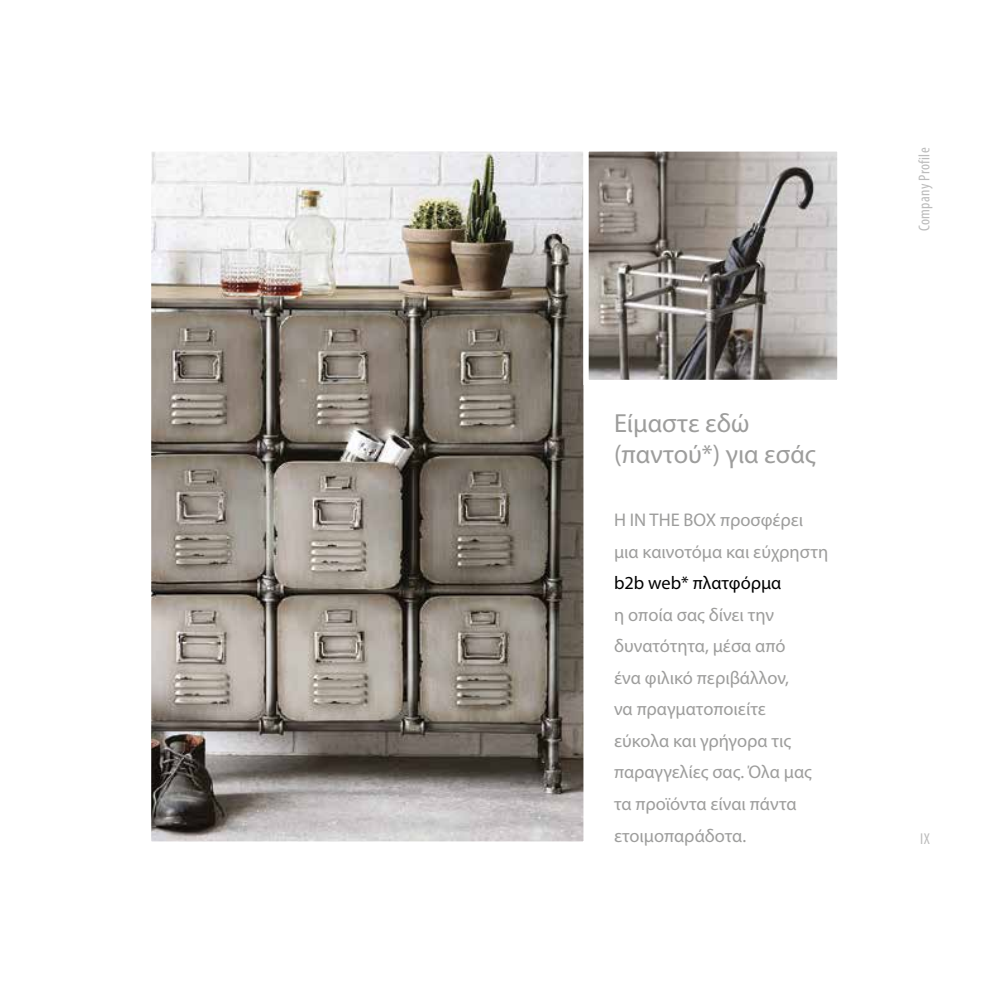
<style>
.page{position:relative;width:993px;height:993px;background:#fff}
.page>*{position:absolute;margin:0;border:0;box-sizing:border-box;transform-origin:0 0}
.t1{font:26.25px/31.5px "Myriad Pro";color:#9d9d9c}
.t2{font:18.38px/31.5px "Myriad Pro";color:#9d9d9c}
.t3{font:18.38px "Myriad Pro";color:#000}
.t4{font:condensed 15.75px "Myriad Pro";letter-spacing:.02em;color:#bcbcbc}
</style>
<div class="page">
<img style="left:152px;top:152px;width:430px;height:688px">
<div style="left:146px;top:146px;width:442px;height:700px;border:5px solid #fff"></div>
<img style="left:589px;top:152px;width:247px;height:227px">
<div style="left:583px;top:146px;width:259px;height:239px;border:5px solid #fff"></div>
<h1 class="t1" style="left:613px;top:406px;width:203px">Είμαστε εδώ (παντού*) για εσάς</h1>
<p class="t2" style="left:613px;top:504px;width:216px">Η IN THE BOX προσφέρει μια καινοτόμα και εύχρηστη</p>
<p class="t3" style="left:613px;top:571px;width:169px">b2b web* πλατφόρμα</p>
<p class="t2" style="left:613px;top:598px;width:199px">η οποία σας δίνει την δυνατότητα, μέσα από ένα φιλικό περιβάλλον, να πραγματοποιείτε εύκολα και γρήγορα τις παραγγελίες σας. Όλα μας τα προϊόντα είναι πάντα ετοιμοπαράδοτα.</p>
<p class="t4" style="left:914px;top:231px;width:85px;rotate:-90deg">Company Profile</p>
<p class="t4" style="left:920px;top:829px;width:11px">IX</p>
</div>
